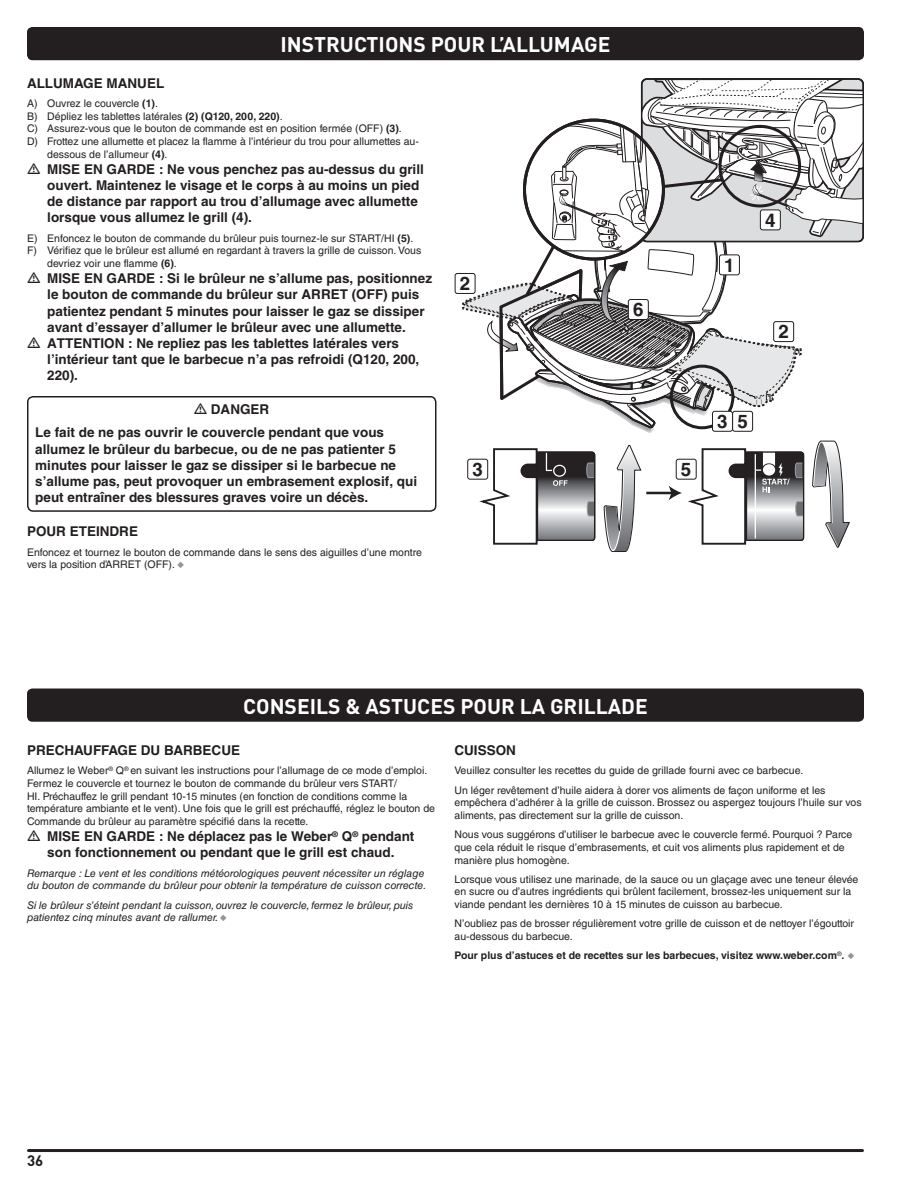
<style>
.page{position:relative;width:918px;height:1188px;background:#fff}
.page>*{position:absolute;margin:0;border:0;box-sizing:border-box;transform-origin:0 0}
.t1{font:21px "DI Nkerned";color:#fff}
.t2{font:700 18.75px "Helvetica LT Std";color:#231f20}
.t3{font:15px "DI Nkerned";color:#231f20}
.t4{font:700 13.5px/16.2px "Helvetica LT Std";color:#231f20}
.t5{font:10.5px/12.6px "Helvetica LT Std";color:#231f20}
.t6{font:italic 10.5px/12.6px "Helvetica LT Std";color:#231f20}
.t7{font:700 10.5px "Helvetica LT Std";color:#231f20}
.s1{font-weight:700}
.s2{color:#939598}
</style>
<div class="page">
<div style="left:27px;top:27px;width:837px;height:33px;background:#231f20;border-radius:5px"></div>
<hr style="left:28px;top:1149px;width:834px;height:3px;background:#231f20">
<div style="left:455px;top:273px;width:21px;height:21px;border:1px solid #231f20;border-radius:2px"></div>
<svg style="left:460px;top:79px;width:403px;height:354px"></svg>
<div style="left:523px;top:119px;width:142px;height:142px;border:3px solid #231f20;border-radius:50%"></div>
<hr style="left:646px;top:492px;width:27px;height:2px;background:#231f20">
<svg style="left:603px;top:445px;width:39px;height:107px"></svg>
<svg style="left:476px;top:448px;width:120px;height:97px"></svg>
<div style="left:468px;top:459px;width:20px;height:20px;background:#fff;border-radius:2px"></div>
<div style="left:467px;top:459px;width:21px;height:21px;border:1px solid #231f20;border-radius:2px"></div>
<svg style="left:812px;top:440px;width:38px;height:108px"></svg>
<svg style="left:669px;top:448px;width:136px;height:97px"></svg>
<div style="left:676px;top:459px;width:20px;height:20px;background:#fff;border-radius:2px"></div>
<div style="left:676px;top:459px;width:21px;height:21px;border:1px solid #231f20;border-radius:2px"></div>
<div style="left:27px;top:688px;width:837px;height:34px;background:#231f20;border-radius:5px"></div>
<div style="left:27px;top:396px;width:409px;height:116px;border:2px solid #231f20;border-radius:5px"></div>
<h1 class="t1" style="left:281px;top:31px;width:331px">INSTRUCTIONS POUR L’ALLUMAGE</h1>
<p class="t4" style="left:27px;top:75px;width:139px">ALLUMAGE MANUEL</p>
<p class="t5" style="left:27px;top:97px;width:131px">A) Ouvrez le couvercle <span class="s1">(1)</span>.</p>
<p class="t5" style="left:27px;top:110px;width:255px">B) Dépliez les tablettes latérales <span class="s1">(2) (Q120, 200, 220)</span>.</p>
<p class="t5" style="left:27px;top:122px;width:375px">C) Assurez-vous que le bouton de commande est en position fermée (OFF) <span class="s1">(3)</span>.</p>
<p class="t5" style="left:27px;top:135px;width:393px">D) Frottez une allumette et placez la flamme à l’intérieur du trou pour allumettes au-</p>
<p class="t5" style="left:47px;top:148px;width:120px">dessous de l’allumeur <span class="s1">(4)</span>.</p>
<p class="t4" style="left:47px;top:161px;width:378px">MISE EN GARDE : Ne vous penchez pas au-dessus du grill ouvert. Maintenez le visage et le corps à au moins un pied de distance par rapport au trou d’allumage avec allumette lorsque vous allumez le grill (4).</p>
<p class="t5" style="left:27px;top:232px;width:386px">E) Enfoncez le bouton de commande du brûleur puis tournez-le sur START/HI <span class="s1">(5)</span>.</p>
<p class="t5" style="left:27px;top:244px;width:396px">F) Vérifiez que le brûleur est allumé en regardant à travers la grille de cuisson. Vous</p>
<p class="t5" style="left:47px;top:257px;width:129px">devriez voir une flamme <span class="s1">(6)</span>.</p>
<p class="t4" style="left:47px;top:270px;width:386px">MISE EN GARDE : Si le brûleur ne s’allume pas, positionnez le bouton de commande du brûleur sur ARRET (OFF) puis patientez pendant 5 minutes pour laisser le gaz se dissiper avant d’essayer d’allumer le brûleur avec une allumette.<br>ATTENTION : Ne repliez pas les tablettes latérales vers l’intérieur tant que le barbecue n’a pas refroidi (Q120, 200, 220).</p>
<p class="t4" style="left:35px;top:398px;width:350px;line-height:23px;text-indent:176px">DANGER<br>Le fait de ne pas ouvrir le couvercle pendant que vous</p>
<p class="t4" style="left:35px;top:441px;width:383px">allumez le brûleur du barbecue, ou de ne pas patienter 5 minutes pour laisser le gaz se dissiper si le barbecue ne s’allume pas, peut provoquer un embrasement explosif, qui peut entraîner des blessures graves voire un décès.</p>
<p class="t4" style="left:27px;top:523px;width:113px">POUR ETEINDRE</p>
<p class="t5" style="left:27px;top:546px;width:397px">Enfoncez et tournez le bouton de commande dans le sens des aiguilles d’une montre vers la position d’ARRET (OFF). <span class="s2">◆</span></p>
<h2 class="t2" style="left:460px;top:272px;width:12px">2</h2>
<h2 class="t2" style="left:633px;top:298px;width:12px">6</h2>
<h2 class="t2" style="left:472px;top:458px;width:12px">3</h2>
<h2 class="t2" style="left:681px;top:458px;width:12px">5</h2>
<h2 class="t2" style="left:724px;top:254px;width:12px">1</h2>
<h2 class="t2" style="left:765px;top:209px;width:12px">4</h2>
<h2 class="t2" style="left:778px;top:320px;width:12px">2</h2>
<h2 class="t2" style="left:717px;top:410px;width:32px">3 5</h2>
<h1 class="t1" style="left:243px;top:693px;width:406px">CONSEILS &amp; ASTUCES POUR LA GRILLADE</h1>
<p class="t4" style="left:27px;top:742px;width:215px">PRECHAUFFAGE DU BARBECUE</p>
<p class="t5" style="left:27px;top:764px;width:410px">Allumez le Weber<sup>®</sup> Q<sup>®</sup> en suivant les instructions pour l’allumage de ce mode d’emploi.<br>Fermez le couvercle et tournez le bouton de commande du brûleur vers START/<br>HI. Préchauffez le grill pendant 10-15 minutes (en fonction de conditions comme la température ambiante et le vent). Une fois que le grill est préchauffé, réglez le bouton de Commande du brûleur au paramètre spécifié dans la recette.</p>
<p class="t4" style="left:47px;top:828px;width:369px">MISE EN GARDE : Ne déplacez pas le Weber<sup>®</sup> Q<sup>®</sup> pendant son fonctionnement ou pendant que le grill est chaud.</p>
<p class="t6" style="left:27px;top:867px;width:401px">Remarque : Le vent et les conditions météorologiques peuvent nécessiter un réglage du bouton de commande du brûleur pour obtenir la température de cuisson correcte.</p>
<p class="t6" style="left:27px;top:899px;width:388px">Si le brûleur s’éteint pendant la cuisson, ouvrez le couvercle, fermez le brûleur, puis patientez cinq minutes avant de rallumer. <span class="s2">◆</span></p>
<p class="t4" style="left:454px;top:742px;width:63px">CUISSON</p>
<p class="t5" style="left:454px;top:761px;width:372px;line-height:19.4px">Veuillez consulter les recettes du guide de grillade fourni avec ce barbecue.<br>Un léger revêtement d’huile aidera à dorer vos aliments de façon uniforme et les</p>
<p class="t5" style="left:454px;top:796px;width:409px">empêchera d’adhérer à la grille de cuisson. Brossez ou aspergez toujours l’huile sur vos aliments, pas directement sur la grille de cuisson.</p>
<p class="t5" style="left:454px;top:828px;width:399px">Nous vous suggérons d’utiliser le barbecue avec le couvercle fermé. Pourquoi ? Parce que cela réduit le risque d’embrasements, et cuit vos aliments plus rapidement et de manière plus homogène.</p>
<p class="t5" style="left:454px;top:873px;width:405px">Lorsque vous utilisez une marinade, de la sauce ou un glaçage avec une teneur élevée en sucre ou d’autres ingrédients qui brûlent facilement, brossez-les uniquement sur la viande pendant les dernières 10 à 15 minutes de cuisson au barbecue.</p>
<p class="t5" style="left:454px;top:917px;width:401px">N’oubliez pas de brosser régulièrement votre grille de cuisson et de nettoyer l’égouttoir au-dessous du barbecue.</p>
<p class="t7" style="left:454px;top:949px;width:401px">Pour plus d’astuces et de recettes sur les barbecues, visitez www.weber.com<sup>®</sup>. <span class="s2">◆</span></p>
<h3 class="t3" style="left:27px;top:1151px;width:18px">36</h3>
</div>
